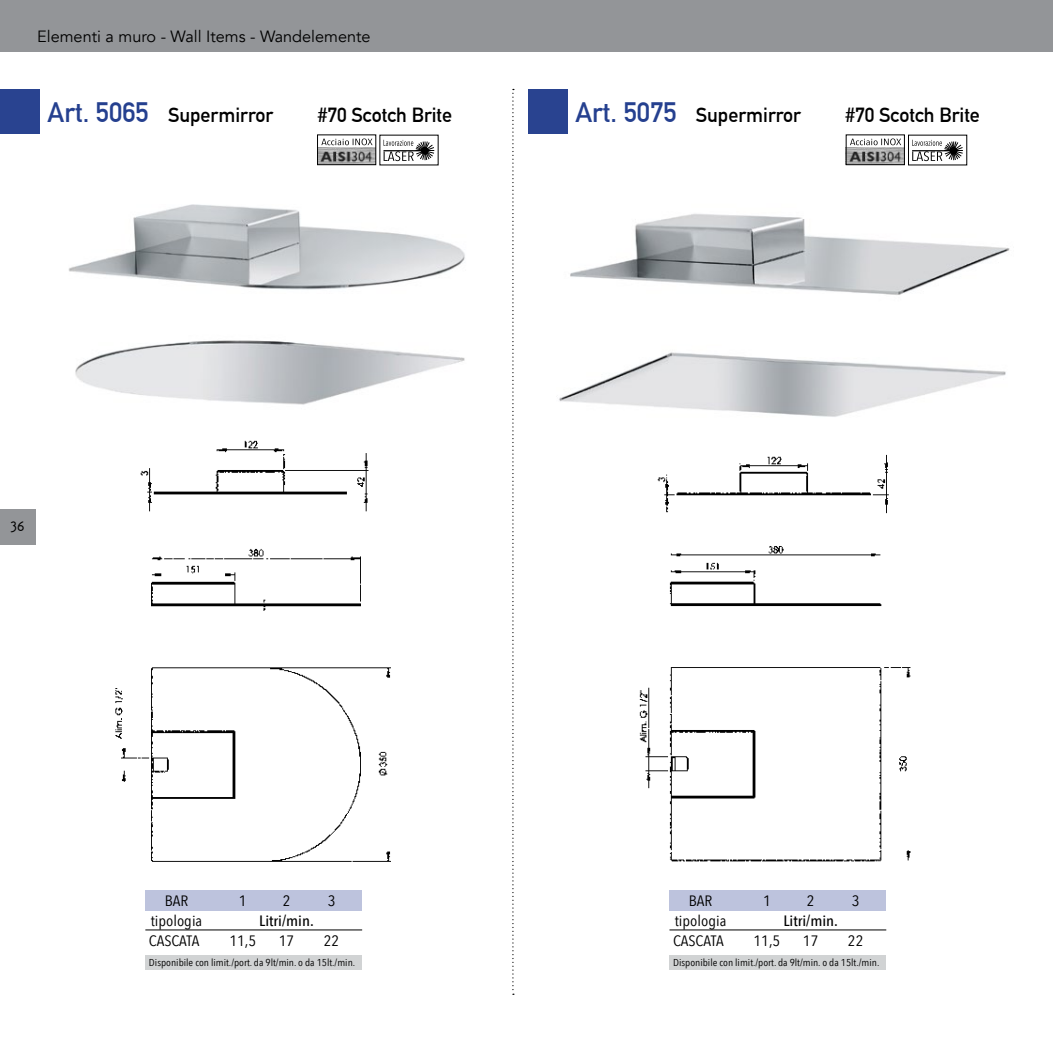
<style>
.page{position:relative;width:1053px;height:1053px;background:#fff}
.page>*{position:absolute;margin:0;border:0;box-sizing:border-box;transform-origin:0 0}
.t1{font:700 20px "DIN Alternate";color:#000}
.t2{font:16.25px "Avenir";color:#000}
.t3{font:15px "Avenir Next Condensed";color:#000;scale:1.1 1}
.t4{font:500 15px "Avenir Next Condensed";color:#000;scale:1.1 1}
.t5{font:500 15px "Designio";color:#000}
.t6{font:10px "Avenir Next Condensed";color:#000;scale:1.1 1}
.s1{font-size:27.5px;color:#25408f}
</style>
<div class="page">
<img style="left:115px;top:440px;width:276px;height:422px">
<img style="left:639px;top:454px;width:272px;height:408px">
<img style="left:559px;top:352px;width:447px;height:65px">
<img style="left:570px;top:213px;width:440px;height:82px">
<img style="left:68px;top:204px;width:397px;height:86px">
<img style="left:75px;top:340px;width:390px;height:65px">
<div style="left:0;top:509px;width:35px;height:35px;background:#939598"></div>
<div style="left:0;top:0;width:1052px;height:51px;background:#939598"></div>
<div style="left:0;top:89px;width:40px;height:45px;background:#294390"></div>
<div style="left:145px;top:955px;width:217px;height:14px;background:#d1d3d4"></div>
<div style="left:145px;top:890px;width:217px;height:20px;background:#bdc3dd"></div>
<hr style="left:145px;top:929px;width:217px;height:1px;background:#000">
<svg style="left:512px;top:89px;width:2px;height:905px"></svg>
<div style="left:527px;top:89px;width:40px;height:45px;background:#294390"></div>
<div style="left:669px;top:955px;width:217px;height:14px;background:#d1d3d4"></div>
<div style="left:669px;top:890px;width:217px;height:20px;background:#bdc3dd"></div>
<hr style="left:669px;top:929px;width:217px;height:1px;background:#000">
<svg style="left:321px;top:138px;width:51px;height:7px"></svg>
<img style="left:319px;top:147px;width:55px;height:16px">
<div style="left:317px;top:135px;width:59px;height:30px;border:1px solid #000"></div>
<svg style="left:383px;top:140px;width:51px;height:21px"></svg>
<svg style="left:850px;top:138px;width:51px;height:7px"></svg>
<img style="left:847px;top:147px;width:55px;height:16px">
<div style="left:845px;top:135px;width:59px;height:30px;border:1px solid #000"></div>
<svg style="left:912px;top:140px;width:50px;height:21px"></svg>
<p class="t2" style="left:37px;top:27px;width:335px">Elementi a muro - Wall Items - Wandelemente</p>
<p class="t1" style="left:48px;top:100px;width:227px"><span class="s1">Art. 5065</span> Supermirror</p>
<p class="t1" style="left:318px;top:100px;width:136px">#70 Scotch Brite</p>
<p class="t1" style="left:575px;top:100px;width:227px"><span class="s1">Art. 5075</span> Supermirror</p>
<p class="t1" style="left:845px;top:100px;width:136px">#70 Scotch Brite</p>
<p class="t5" style="left:11px;top:518px;width:16px">36</p>
<p class="t3" style="left:165px;top:887px;width:23px">BAR</p>
<p class="t3" style="left:239px;top:887px;width:9px">1</p>
<p class="t3" style="left:283px;top:887px;width:9px">2</p>
<p class="t3" style="left:328px;top:887px;width:9px">3</p>
<p class="t3" style="left:151px;top:907px;width:48px">tipologia</p>
<p class="t4" style="left:259px;top:911px;width:51px">Litri/min.</p>
<p class="t3" style="left:149px;top:927px;width:47px">CASCATA</p>
<p class="t3" style="left:229px;top:927px;width:26px">11,5</p>
<p class="t3" style="left:279px;top:927px;width:16px">17</p>
<p class="t3" style="left:324px;top:927px;width:16px">22</p>
<p class="t6" style="left:149px;top:953px;width:189px">Disponibile con limit./port. da 9lt/min. o da 15lt./min.</p>
<p class="t3" style="left:688px;top:887px;width:23px">BAR</p>
<p class="t3" style="left:763px;top:887px;width:9px">1</p>
<p class="t3" style="left:806px;top:887px;width:9px">2</p>
<p class="t3" style="left:851px;top:887px;width:9px">3</p>
<p class="t3" style="left:674px;top:907px;width:48px">tipologia</p>
<p class="t4" style="left:783px;top:911px;width:51px">Litri/min.</p>
<p class="t3" style="left:673px;top:927px;width:47px">CASCATA</p>
<p class="t3" style="left:753px;top:927px;width:26px">11,5</p>
<p class="t3" style="left:802px;top:927px;width:16px">17</p>
<p class="t3" style="left:847px;top:927px;width:16px">22</p>
<p class="t6" style="left:673px;top:953px;width:189px">Disponibile con limit./port. da 9lt/min. o da 15lt./min.</p>
</div>
